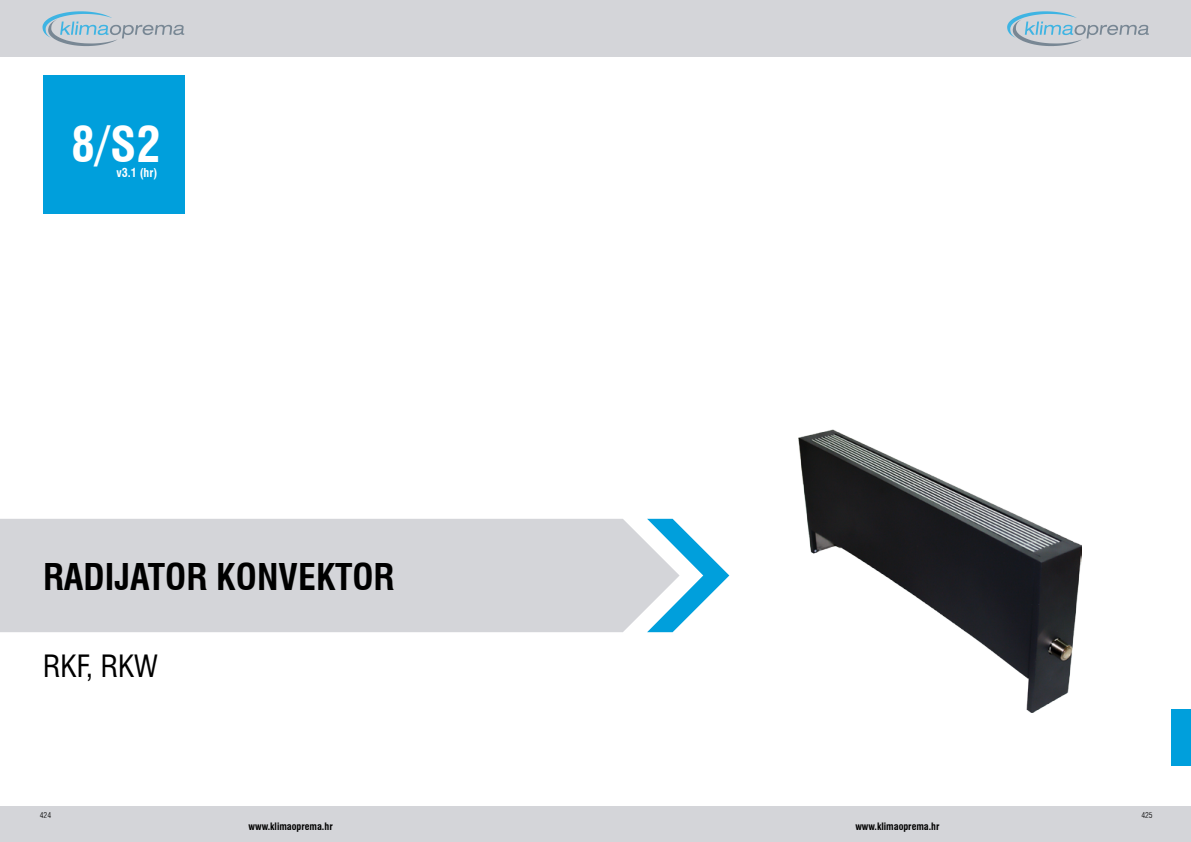
<style>
.page{position:relative;width:1191px;height:842px;background:#fff}
.page>*{position:absolute;margin:0;border:0;box-sizing:border-box;transform-origin:0 0}
.t1{font:700 condensed 48px "Swiss 721 BT";color:#fff}
.t2{font:700 condensed 36px "Swiss 721 BT";color:#000}
.t3{font:condensed 30px "Swiss 721 BT";color:#000}
.t4{font:700 condensed 12px "Swiss 721 BT";color:#fff}
.t5{font:700 condensed 10px "Swiss 721 BT";color:#000}
.t6{font:300 condensed 8px "Swiss 721 BT";color:#000}
</style>
<div class="page">
<div style="left:0;top:0;width:1191px;height:57px;background:#d4d5d9"></div>
<svg style="left:43px;top:11px;width:141px;height:35px"></svg>
<svg style="left:1007px;top:11px;width:142px;height:35px"></svg>
<img style="left:798px;top:429px;width:283px;height:283px">
<div style="left:0;top:806px;width:1191px;height:36px;background:#d4d5d9"></div>
<div style="left:43px;top:75px;width:142px;height:138px;background:#009fdc"></div>
<svg style="left:679px;top:525px;width:50px;height:101px"></svg>
<div style="left:0;top:519px;width:679px;height:113px;background:#d4d5d9"></div>
<div style="left:1171px;top:709px;width:20px;height:56px;background:#009fdc"></div>
<h1 class="t1" style="left:71px;top:116px;width:91px">8/S2</h1>
<p class="t4" style="left:116px;top:166px;width:43px">v3.1 (hr)</p>
<h2 class="t2" style="left:43px;top:555px;width:353px">RADIJATOR KONVEKTOR</h2>
<h3 class="t3" style="left:43px;top:648px;width:116px">RKF, RKW</h3>
<p class="t6" style="left:40px;top:810px;width:13px">424</p>
<p class="t6" style="left:1141px;top:810px;width:13px">425</p>
<p class="t5" style="left:249px;top:820px;width:86px">www.klimaoprema.hr</p>
<p class="t5" style="left:855px;top:820px;width:86px">www.klimaoprema.hr</p>
</div>
